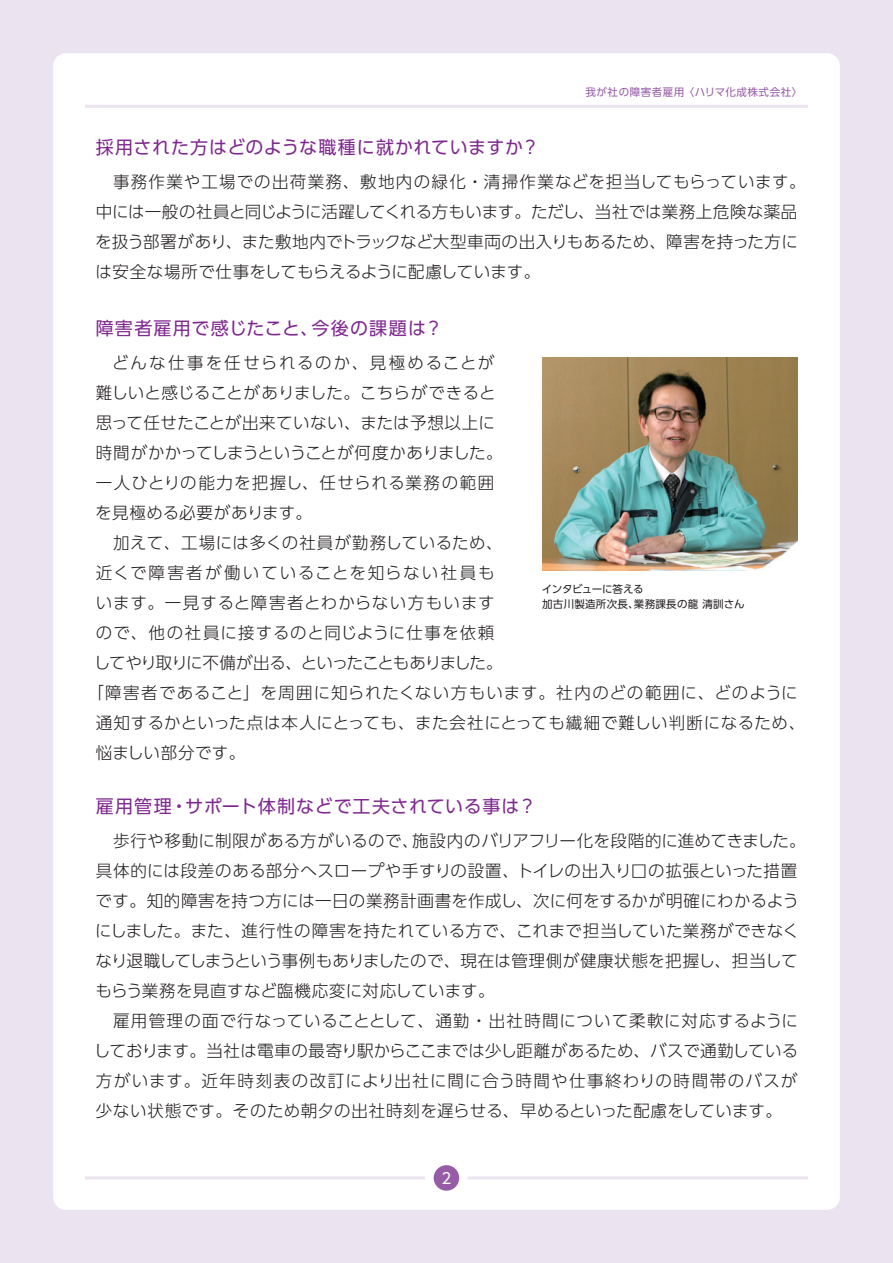
<style>
.page{position:relative;width:893px;height:1263px;background:#ece3f0}
.page>*{position:absolute;margin:0;border:0;box-sizing:border-box;transform-origin:0 0}
.t1{font:18px "UD Shin Go Pro";letter-spacing:.04em;color:#802990}
.t2{font:18px "UD Shin Go Pro";letter-spacing:.06em;color:#802990}
.t3{font:300 16.5px/30px "UD Shin Go Pro";letter-spacing:.03em;color:#231f20}
.t4{font:300 16.5px "UD Shin Go Pro";letter-spacing:.06em;color:#231f20}
.t5{font:300 16.5px "UD Shin Go Pro";letter-spacing:-.065em;color:#231f20}
.t6{font:300 16.5px "UD Shin Go Pro";letter-spacing:-.03em;color:#231f20}
.t7{font:300 16.5px "UD Shin Go Pro";letter-spacing:.005em;color:#231f20}
.t8{font:300 16.5px "UD Shin Go Pro";letter-spacing:.075em;color:#231f20}
.t9{font:300 16.5px "UD Shin Go Pro";letter-spacing:.125em;color:#231f20}
.t10{font:300 16.5px "UD Shin Go Pro";letter-spacing:.12em;color:#231f20}
.t11{font:15px "UD Shin Go Pro";color:#fff}
.t12{font:10.5px/15px "UD Shin Go Pro";letter-spacing:.025em;color:#231f20}
.t13{font:10.5px "UD Shin Go Pro";letter-spacing:.05em;color:#975ca6}
</style>
<div class="page">
<div style="left:53px;top:53px;width:787px;height:1157px;background:#fff;border-radius:13px"></div>
<hr style="left:468px;top:1176px;width:340px;height:3px;background:#ece3f0">
<hr style="left:85px;top:105px;width:723px;height:3px;background:#ece3f0">
<div style="left:434px;top:1165px;width:25px;height:26px;background:#975ca6;border-radius:50%"></div>
<hr style="left:85px;top:1176px;width:340px;height:3px;background:#ece3f0">
<img style="left:542px;top:358px;width:255px;height:213px">
<p class="t1" style="left:96px;top:132px;width:445px">採用された方はどのような職種に就かれていますか？</p>
<p class="t13" style="left:586px;top:83px;width:218px">我が社の障害者雇用 〈ハリマ化成株式会社〉</p>
<p class="t3" style="left:95px;top:166px;width:712px">　事務作業や工場での出荷業務、敷地内の緑化・清掃作業などを担当してもらっています。中には一般の社員と同じように活躍してくれる方もいます。ただし、当社では業務上危険な薬品を扱う部署があり、また敷地内でトラックなど大型車両の出入りもあるため、障害を持った方には安全な場所で仕事をしてもらえるように配慮しています。</p>
<p class="t2" style="left:96px;top:313px;width:349px">障害者雇用で感じたこと、今後の課題は？</p>
<p class="t10" style="left:112px;top:349px;width:384px">どんな仕事を任せられるのか、見極めることが</p>
<p class="t7" style="left:96px;top:379px;width:401px">難しいと感じることがありました。こちらができると</p>
<p class="t3" style="left:96px;top:407px;width:401px">思って任せたことが出来ていない、または予想以上に</p>
<p class="t6" style="left:96px;top:439px;width:408px">時間がかかってしまうということが何度かありました。</p>
<p class="t8" style="left:96px;top:469px;width:400px">一人ひとりの能力を把握し、任せられる業務の範囲</p>
<p class="t3" style="left:95px;top:497px;width:218px">を見極める必要があります。</p>
<p class="t3" style="left:96px;top:527px;width:408px">　加えて、工場には多くの社員が勤務しているため、</p>
<p class="t9" style="left:96px;top:559px;width:401px">近くで障害者が働いていることを知らない社員も</p>
<p class="t4" style="left:96px;top:589px;width:401px">います。一見すると障害者とわからない方もいます</p>
<p class="t4" style="left:96px;top:619px;width:400px">ので、他の社員に接するのと同じように仕事を依頼</p>
<p class="t5" style="left:94px;top:649px;width:410px">してやり取りに不備が出る、といったこともありました。</p>
<p class="t4" style="left:87px;top:679px;width:712px">「障害者であること」を周囲に知られたくない方もいます。社内のどの範囲に、どのように</p>
<p class="t3" style="left:96px;top:707px;width:711px">通知するかといった点は本人にとっても、また会社にとっても繊細で難しい判断になるため、</p>
<p class="t3" style="left:96px;top:737px;width:151px">悩ましい部分です。</p>
<p class="t12" style="left:542px;top:581px;width:204px">インタビューに答える<br>加古川製造所次長、業務課長の龍 清訓さん</p>
<p class="t1" style="left:96px;top:791px;width:442px">雇用管理・サポート体制などで工夫されている事は？</p>
<p class="t3" style="left:95px;top:825px;width:712px">　歩行や移動に制限がある方がいるので、施設内のバリアフリー化を段階的に進めてきました。具体的には段差のある部分へスロープや手すりの設置、トイレの出入り口の拡張といった措置です。知的障害を持つ方には一日の業務計画書を作成し、次に何をするかが明確にわかるようにしました。また、進行性の障害を持たれている方で、これまで担当していた業務ができなくなり退職してしまうという事例もありましたので、現在は管理側が健康状態を把握し、担当してもらう業務を見直すなど臨機応変に対応しています。</p>
<p class="t3" style="left:94px;top:1005px;width:706px;text-align:justify;text-indent:19px">雇用管理の面で行なっていることとして、通勤・出社時間について柔軟に対応するようにしております。当社は電車の最寄り駅からここまでは少し距離があるため、バスで通勤している方がいます。近年時刻表の改訂により出社に間に合う時間や仕事終わりの時間帯のバスが少ない状態です。そのため朝夕の出社時刻を遅らせる、早めるといった配慮をしています。</p>
<p class="t11" style="left:441px;top:1166px;width:11px">2</p>
</div>
